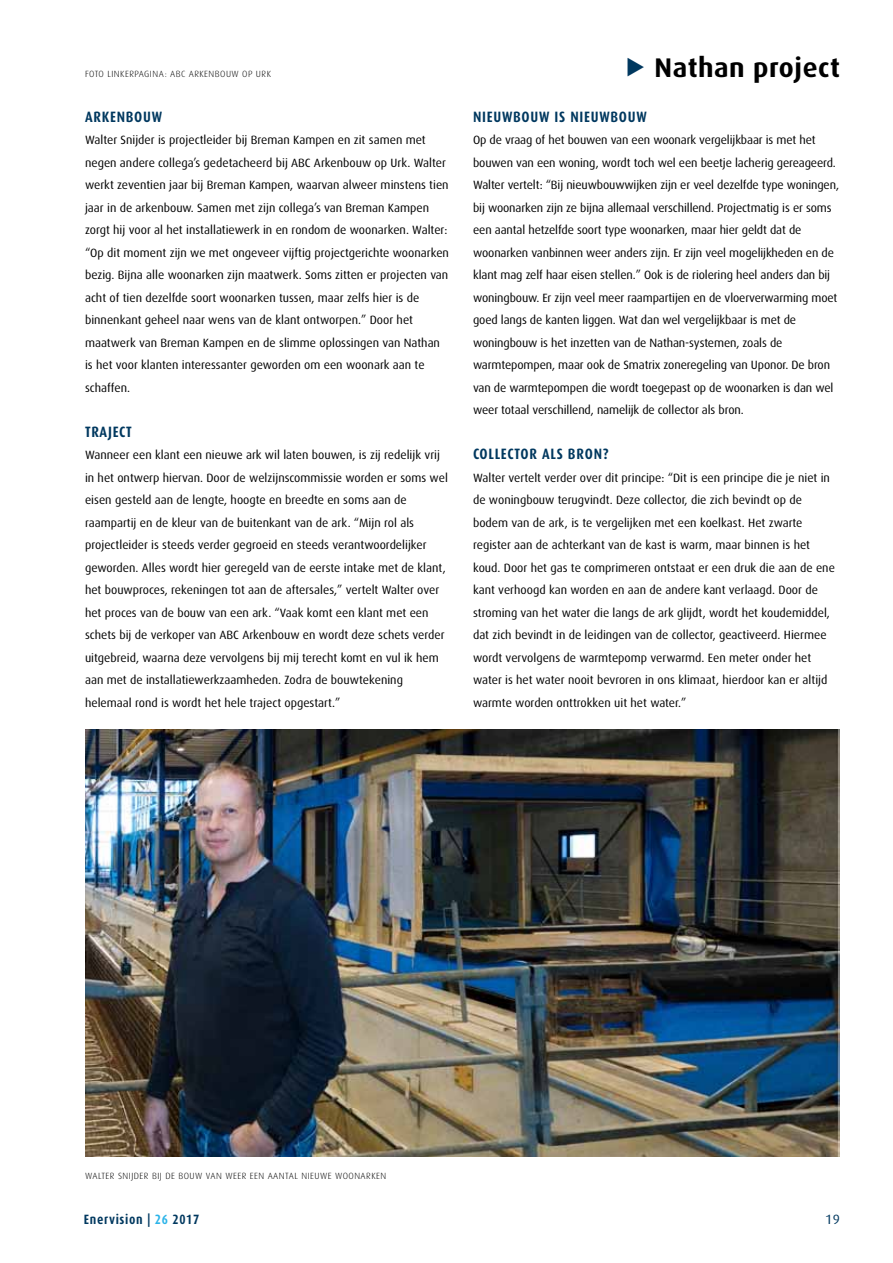
<style>
.page{position:relative;width:893px;height:1263px;background:#fff}
.page>*{position:absolute;margin:0;border:0;box-sizing:border-box;transform-origin:0 0}
.t1{font:700 27px "Dax";letter-spacing:.02em;color:#000}
.t2{font:700 15px "Dax Condensed";letter-spacing:.05em;color:#00385f}
.t3{font:700 13.5px "Dax Condensed";letter-spacing:.05em;color:#00385f}
.t4{font:13.5px "Dax";color:#00385f}
.t5{font:12px/22.5px "Dax";color:#000}
.t6{font:300 9px "Dax";letter-spacing:.05em;color:#000}
.s1{color:#00385f}
.s2{color:#2cb4e9}
</style>
<div class="page">
<img style="left:85px;top:729px;width:754px;height:428px">
<p class="t6" style="left:85px;top:68px;width:187px">FOTO LINKERPAGINA: ABC ARKENBOUW OP URK</p>
<p class="t2" style="left:85px;top:108px;width:79px">ARKENBOUW</p>
<p class="t5" style="left:85px;top:129px;width:365px">Walter Snijder is projectleider bij Breman Kampen en zit samen met negen andere collega’s gedetacheerd bij ABC Arkenbouw op Urk. Walter werkt zeventien jaar bij Breman Kampen, waarvan alweer minstens tien jaar in de arkenbouw. Samen met zijn collega’s van Breman Kampen zorgt hij voor al het installatiewerk in en rondom de woonarken. Walter: “Op dit moment zijn we met ongeveer vijftig projectgerichte woonarken bezig. Bijna alle woonarken zijn maatwerk. Soms zitten er projecten van acht of tien dezelfde soort woonarken tussen, maar zelfs hier is de binnenkant geheel naar wens van de klant ontworpen.” Door het maatwerk van Breman Kampen en de slimme oplossingen van Nathan is het voor klanten interessanter geworden om een woonark aan te schaffen.</p>
<p class="t2" style="left:85px;top:423px;width:48px">TRAJECT</p>
<p class="t5" style="left:85px;top:444px;width:364px">Wanneer een klant een nieuwe ark wil laten bouwen, is zij redelijk vrij in het ontwerp hiervan. Door de welzijnscommissie worden er soms wel eisen gesteld aan de lengte, hoogte en breedte en soms aan de raampartij en de kleur van de buitenkant van de ark. “Mijn rol als projectleider is steeds verder gegroeid en steeds verantwoordelijker geworden. Alles wordt hier geregeld van de eerste intake met de klant, het bouwproces, rekeningen tot aan de aftersales,” vertelt Walter over het proces van de bouw van een ark. “Vaak komt een klant met een schets bij de verkoper van ABC Arkenbouw en wordt deze schets verder uitgebreid, waarna deze vervolgens bij mij terecht komt en vul ik hem aan met de installatiewerkzaamheden. Zodra de bouwtekening helemaal rond is wordt het hele traject opgestart.”</p>
<h1 class="t1" style="left:626px;top:52px;width:215px"><span class="s1">◆</span> Nathan project</h1>
<p class="t2" style="left:473px;top:108px;width:175px">NIEUWBOUW IS NIEUWBOUW</p>
<p class="t5" style="left:473px;top:129px;width:368px">Op de vraag of het bouwen van een woonark vergelijkbaar is met het bouwen van een woning, wordt toch wel een beetje lacherig gereageerd.<br>Walter vertelt: “Bij nieuwbouwwijken zijn er veel dezelfde type woningen, bij woonarken zijn ze bijna allemaal verschillend. Projectmatig is er soms een aantal hetzelfde soort type woonarken, maar hier geldt dat de woonarken vanbinnen weer anders zijn. Er zijn veel mogelijkheden en de klant mag zelf haar eisen stellen.” Ook is de riolering heel anders dan bij woningbouw. Er zijn veel meer raampartijen en de vloerverwarming moet goed langs de kanten liggen. Wat dan wel vergelijkbaar is met de woningbouw is het inzetten van de Nathan-systemen, zoals de warmtepompen, maar ook de Smatrix zoneregeling van Uponor. De bron van de warmtepompen die wordt toegepast op de woonarken is dan wel weer totaal verschillend, namelijk de collector als bron.</p>
<p class="t2" style="left:473px;top:446px;width:137px">COLLECTOR ALS BRON?</p>
<p class="t5" style="left:473px;top:466px;width:363px">Walter vertelt verder over dit principe: “Dit is een principe die je niet in de woningbouw terugvindt. Deze collector, die zich bevindt op de bodem van de ark, is te vergelijken met een koelkast. Het zwarte register aan de achterkant van de kast is warm, maar binnen is het koud. Door het gas te comprimeren ontstaat er een druk die aan de ene kant verhoogd kan worden en aan de andere kant verlaagd. Door de stroming van het water die langs de ark glijdt, wordt het koudemiddel, dat zich bevindt in de leidingen van de collector, geactiveerd. Hiermee wordt vervolgens de warmtepomp verwarmd. Een meter onder het water is het water nooit bevroren in ons klimaat, hierdoor kan er altijd warmte worden onttrokken uit het water.”</p>
<p class="t6" style="left:85px;top:1171px;width:303px">WALTER SNIJDER BIJ DE BOUW VAN WEER EEN AANTAL NIEUWE WOONARKEN</p>
<p class="t3" style="left:84px;top:1212px;width:117px">Enervision | <span class="s2">26</span> 2017</p>
<p class="t4" style="left:825px;top:1212px;width:16px">19</p>
</div>
